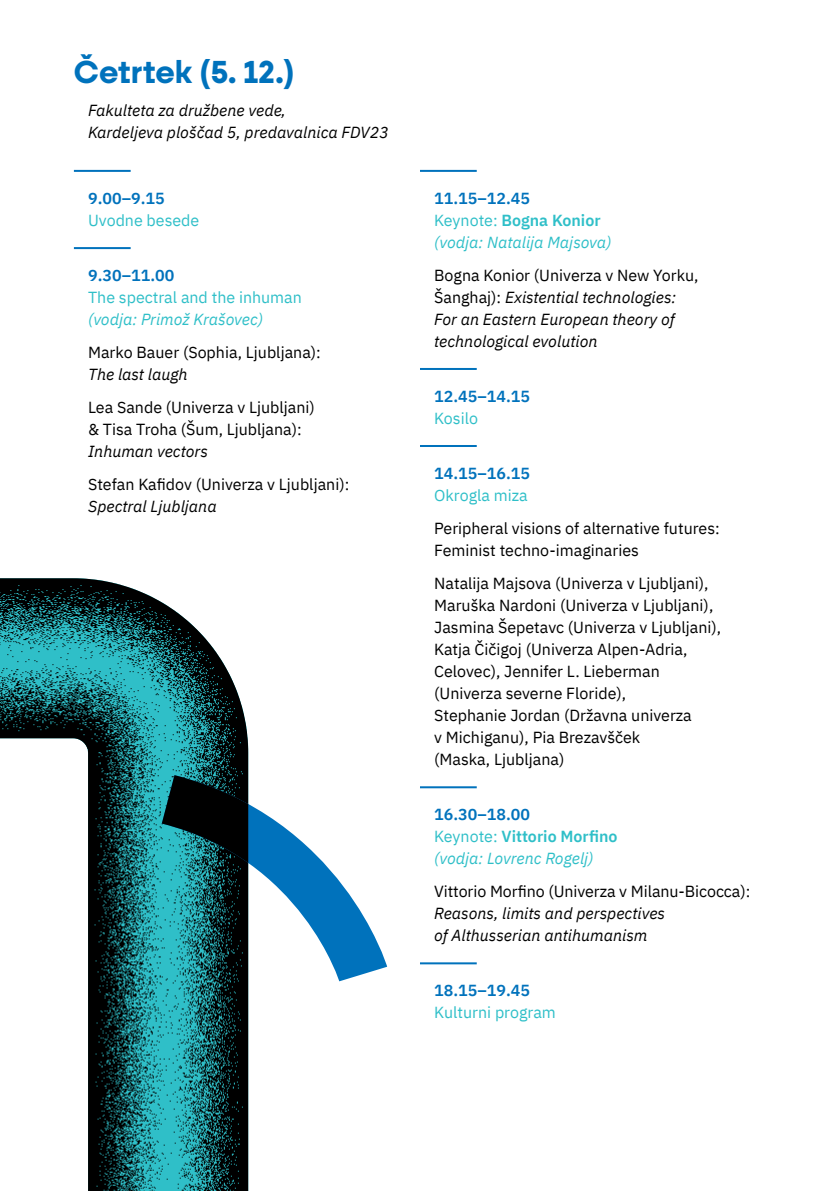
<style>
.page{position:relative;width:840px;height:1191px;background:#fff}
.page>*{position:absolute;margin:0;border:0;box-sizing:border-box;transform-origin:0 0}
.Naslov{font:100 32px "Fractul Variable";color:#0072bc}
.Tekst{font:16px/22px "IBM Plex Sans";color:#000}
.Tekst-2{font:italic 16px/22px "IBM Plex Sans";color:#000}
.Naslov-2{font:italic 16px/22px "IBM Plex Sans";color:#2fbfc8}
.Naslov-3{font:16px/22px "IBM Plex Sans";color:#2fbfc8}
.Naslov-4{font:600 16px/22px "IBM Plex Sans";color:#0072bc}
.s1{font-weight:600;color:#0072bc}
.s2{font-style:italic}
.s3{font-weight:600;font-style:normal;color:#0072bc}
.s4{font-style:normal}
.s5{font-weight:600;font-style:normal}
.s6{font-weight:400;color:#2fbfc8}
</style>
<div class="page">
<img style="left:0;top:578px;width:248px;height:613px">
<svg style="left:107px;top:738px;width:281px;height:286px"></svg>
<svg style="left:162px;top:775px;width:225px;height:206px"></svg>
<hr style="left:74px;top:247px;width:57px;height:2px;background:#0072bc">
<hr style="left:420px;top:368px;width:56px;height:2px;background:#0072bc">
<hr style="left:420px;top:445px;width:56px;height:2px;background:#0072bc">
<hr style="left:420px;top:786px;width:56px;height:2px;background:#0072bc">
<hr style="left:420px;top:962px;width:56px;height:2px;background:#0072bc">
<hr style="left:420px;top:170px;width:56px;height:2px;background:#0072bc">
<hr style="left:74px;top:170px;width:57px;height:2px;background:#0072bc">
<p class="Naslov" style="left:74px;top:55px;width:222px">Četrtek (5. 12.)</p>
<p class="Tekst-2" style="left:88px;top:98px;width:302px">Fakulteta za družbene vede,<br>Kardeljeva ploščad 5, predavalnica FDV23</p>
<p class="Naslov-3" style="left:88px;top:186px;width:113px"><span class="s1">9.00–9.15<br></span>Uvodne besede</p>
<p class="Naslov-3" style="left:88px;top:263px;width:215px"><span class="s1">9.30–11.00<br></span>The spectral and the inhuman <span class="s2">(vodja: Primož Krašovec)</span></p>
<p class="Tekst" style="left:88px;top:340px;width:234px">Marko Bauer (Sophia, Ljubljana):<br><span class="s2">The last laugh</span></p>
<p class="Tekst" style="left:88px;top:395px;width:228px">Lea Sande (Univerza v Ljubljani) &amp; Tisa Troha (Šum, Ljubljana):<br><span class="s2">Inhuman vectors</span></p>
<p class="Tekst" style="left:88px;top:472px;width:262px">Stefan Kafidov (Univerza v Ljubljani):<br><span class="s2">Spectral Ljubljana</span></p>
<p class="Naslov-2" style="left:434px;top:186px;width:179px"><span class="s3">11.15–12.45<br></span><span class="s4">Keynote:</span> <span class="s5">Bogna Konior </span>(vodja: Natalija Majsova)</p>
<p class="Tekst-2" style="left:434px;top:263px;width:266px"><span class="s4">Bogna Konior (Univerza v New Yorku, Šanghaj):</span> Existential technologies:<br>For an Eastern European theory of technological evolution</p>
<p class="Naslov-4" style="left:434px;top:384px;width:97px">12.45–14.15<br><span class="s6">Kosilo</span></p>
<p class="Naslov-4" style="left:434px;top:461px;width:97px">14.15–16.15<br><span class="s6">Okrogla miza</span></p>
<p class="Tekst" style="left:434px;top:516px;width:287px">Peripheral visions of alternative futures:<br>Feminist techno-imaginaries</p>
<p class="Tekst" style="left:434px;top:571px;width:288px">Natalija Majsova (Univerza v Ljubljani), Maruška Nardoni (Univerza v Ljubljani), Jasmina Šepetavc (Univerza v Ljubljani), Katja Čičigoj (Univerza Alpen-Adria, Celovec), Jennifer L. Lieberman (Univerza severne Floride),<br>Stephanie Jordan (Državna univerza<br>v Michiganu), Pia Brezavšček<br>(Maska, Ljubljana)</p>
<p class="Naslov-2" style="left:434px;top:802px;width:185px"><span class="s3">16.30–18.00<br></span><span class="s4">Keynote:</span> <span class="s5">Vittorio Morfino </span>(vodja: Lovrenc Rogelj)</p>
<p class="Tekst-2" style="left:434px;top:879px;width:317px"><span class="s4">Vittorio Morfino (Univerza v Milanu-Bicocca):<br></span>Reasons, limits and perspectives<br>of Althusserian antihumanism</p>
<p class="Naslov-3" style="left:434px;top:978px;width:123px"><span class="s1">18.15–19.45<br></span>Kulturni program</p>
</div>
